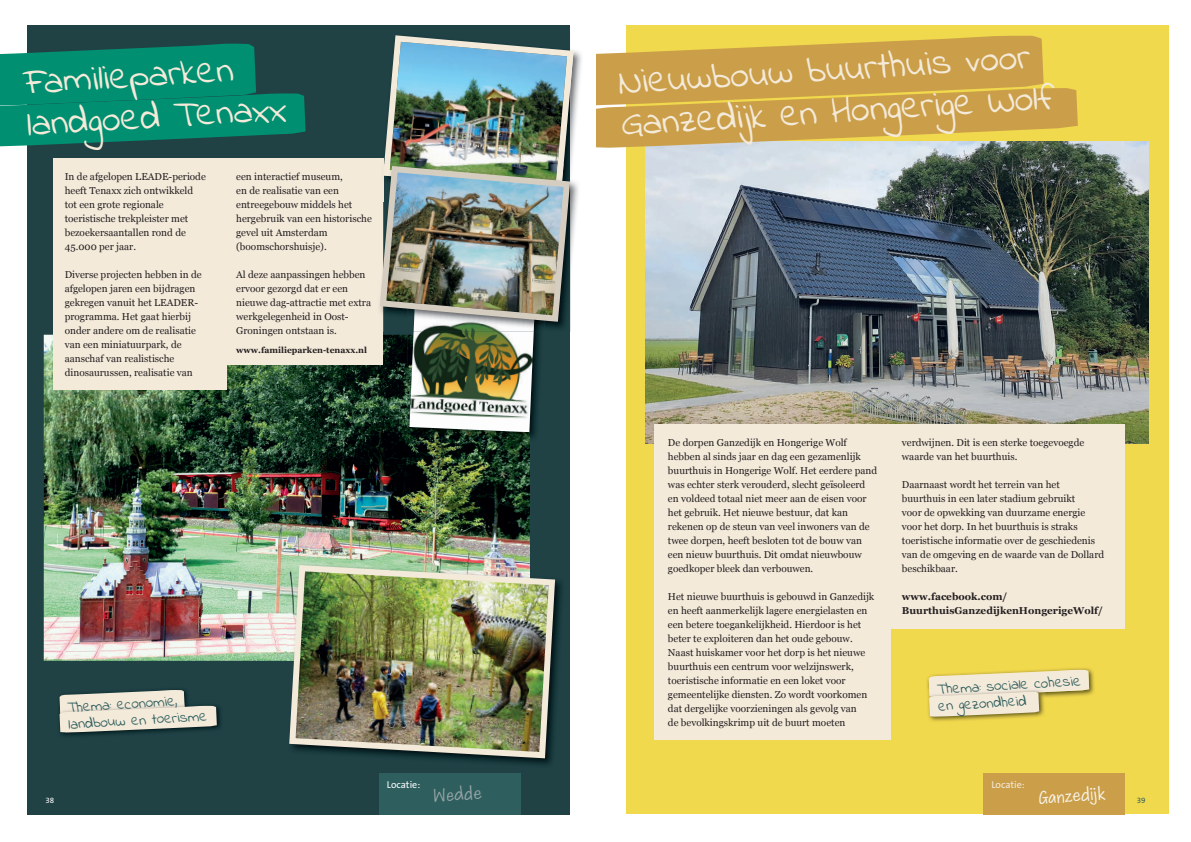
<style>
.page{position:relative;width:1191px;height:842px;background:#fff}
.page>*{position:absolute;margin:0;border:0;box-sizing:border-box;transform-origin:0 0}
.t1{font:38px/42px "Indie Flower";color:#f4eada}
.t2{font:22px "Maku";color:#f9f5ed}
.t3{font:22px "Maku";color:#97a5a6}
.t4{font:15.2px/17px "Indie Flower";color:#2f5e5e}
.t5{font:10px/14px "Georgia";color:#231f20}
.t6{font:700 10px/14px "Georgia";color:#231f20}
.t7{font:10px "The Sans B W5 Plain";color:#f4eada}
.t8{font:10px "The Sans B W5 Plain";color:#f9fcfc}
.t9{font:700 8.5px "Georgia";color:#231f20}
.t10{font:8px "The Sans B W5 Plain";color:#fff}
.t11{font:8px "The Sans B W5 Plain";color:#2f5e5e}
</style>
<div class="page">
<div style="left:626px;top:25px;width:543px;height:789px;background:#f1d94d"></div>
<div style="left:983px;top:773px;width:142px;height:41px;background:#cb9f49"></div>
<img style="left:645px;top:141px;width:503px;height:302px">
<img style="left:927px;top:668px;width:167px;height:27px">
<img style="left:927px;top:689px;width:102px;height:32px">
<svg style="left:928px;top:670px;width:161px;height:47px"></svg>
<div style="left:654px;top:424px;width:236px;height:316px;background:#f4eada"></div>
<div style="left:888px;top:424px;width:237px;height:205px;background:#f4eada"></div>
<div style="left:27px;top:25px;width:543px;height:789px;background:#204245"></div>
<div style="left:379px;top:773px;width:141px;height:41px;background:#2f5e5e"></div>
<img style="left:44px;top:335px;width:486px;height:326px">
<div style="left:53px;top:158px;width:173px;height:232px;background:#f4eada"></div>
<div style="left:226px;top:158px;width:157px;height:206px;background:#f4eada"></div>
<svg style="left:0;top:43px;width:305px;height:104px"></svg>
<img style="left:286px;top:562px;width:272px;height:199px">
<img style="left:407px;top:335px;width:123px;height:107px">
<img style="left:409px;top:332px;width:125px;height:100px">
<img style="left:59px;top:706px;width:162px;height:30px">
<img style="left:59px;top:703px;width:1px;height:18px">
<svg style="left:60px;top:690px;width:157px;height:42px;background:#c9c7bb"></svg>
<img style="left:383px;top:325px;width:188px;height:7px">
<img style="left:413px;top:325px;width:121px;height:7px">
<img style="left:379px;top:35px;width:698px;height:290px">
<h1 class="t1" style="left:24px;top:63px;width:262px;rotate:-3deg">Familieparken landgoed Tenaxx</h1>
<p class="t5" style="left:65px;top:169px;width:143px">In de afgelopen LEADE-periode heeft Tenaxx zich ontwikkeld tot een grote regionale toeristische trekpleister met bezoekersaantallen rond de<br>45.000 per jaar.</p>
<p class="t5" style="left:65px;top:267px;width:138px">Diverse projecten hebben in de afgelopen jaren een bijdragen gekregen vanuit het LEADER&shy;programma. Het gaat hierbij onder andere om de realisatie van een miniatuurpark, de aanschaf van realistische dinosaurussen, realisatie van</p>
<p class="t5" style="left:236px;top:169px;width:137px">een interactief museum,<br>en de realisatie van een entreegebouw middels het hergebruik van een historische gevel uit Amsterdam (boomschorshuisje).</p>
<p class="t5" style="left:236px;top:267px;width:136px">Al deze aanpassingen hebben ervoor gezorgd dat er een nieuwe dag-attractie met extra werkgelegenheid in Oost-<br>Groningen ontstaan is.</p>
<p class="t9" style="left:236px;top:344px;width:132px">www.familieparken-tenaxx.nl</p>
<h3 class="t4" style="left:67px;top:699px;width:140px;line-height:16.7px;rotate:-3deg">Thema: economie, landbouw en toerisme</h3>
<h1 class="t1" style="left:617px;top:61px;width:434px;rotate:-3deg">Nieuwbouw buurthuis voor<br>Ganzedijk en Hongerige Wolf</h1>
<p class="t5" style="left:668px;top:435px;width:211px">De dorpen Ganzedijk en Hongerige Wolf hebben al sinds jaar en dag een gezamenlĳk buurthuis in Hongerige Wolf. Het eerdere pand was echter sterk verouderd, slecht geïsoleerd en voldeed totaal niet meer aan de eisen voor het gebruik. Het nieuwe bestuur, dat kan rekenen op de steun van veel inwoners van de twee dorpen, heeft besloten tot de bouw van een nieuw buurthuis. Dit omdat nieuwbouw goedkoper bleek dan verbouwen.</p>
<p class="t5" style="left:668px;top:589px;width:208px">Het nieuwe buurthuis is gebouwd in Ganzedijk en heeft aanmerkelijk lagere energielasten en een betere toegankelijkheid. Hierdoor is het beter te exploiteren dan het oude gebouw.<br>Naast huiskamer voor het dorp is het nieuwe buurthuis een centrum voor welzĳnswerk, toeristische informatie en een loket voor gemeentelĳke diensten. Zo wordt voorkomen dat dergelijke voorzieningen als gevolg van<br>de bevolkingskrimp uit de buurt moeten</p>
<p class="t5" style="left:902px;top:435px;width:184px">verdwijnen. Dit is een sterke toegevoegde waarde van het buurthuis.</p>
<p class="t5" style="left:902px;top:477px;width:204px">Daarnaast wordt het terrein van het buurthuis in een later stadium gebruikt<br>voor de opwekking van duurzame energie voor het dorp. In het buurthuis is straks toeristische informatie over de geschiedenis van de omgeving en de waarde van de Dollard beschikbaar.</p>
<p class="t6" style="left:902px;top:588px;width:202px">www.facebook.com/<br>BuurthuisGanzedijkenHongerigeWolf/</p>
<h3 class="t4" style="left:937px;top:681px;width:145px;rotate:-3deg">Thema: sociale cohesie en gezondheid</h3>
<p class="t8" style="left:387px;top:778px;width:35px">Locatie:</p>
<p class="t7" style="left:991px;top:778px;width:35px">Locatie:</p>
<h2 class="t3" style="left:432px;top:781px;width:50px;rotate:-4deg">Wedde</h2>
<h2 class="t2" style="left:1037px;top:783px;width:68px;rotate:-4deg">Ganzedijk</h2>
<p class="t10" style="left:45px;top:795px;width:10px">38</p>
<p class="t11" style="left:1136px;top:795px;width:10px">39</p>
</div>
